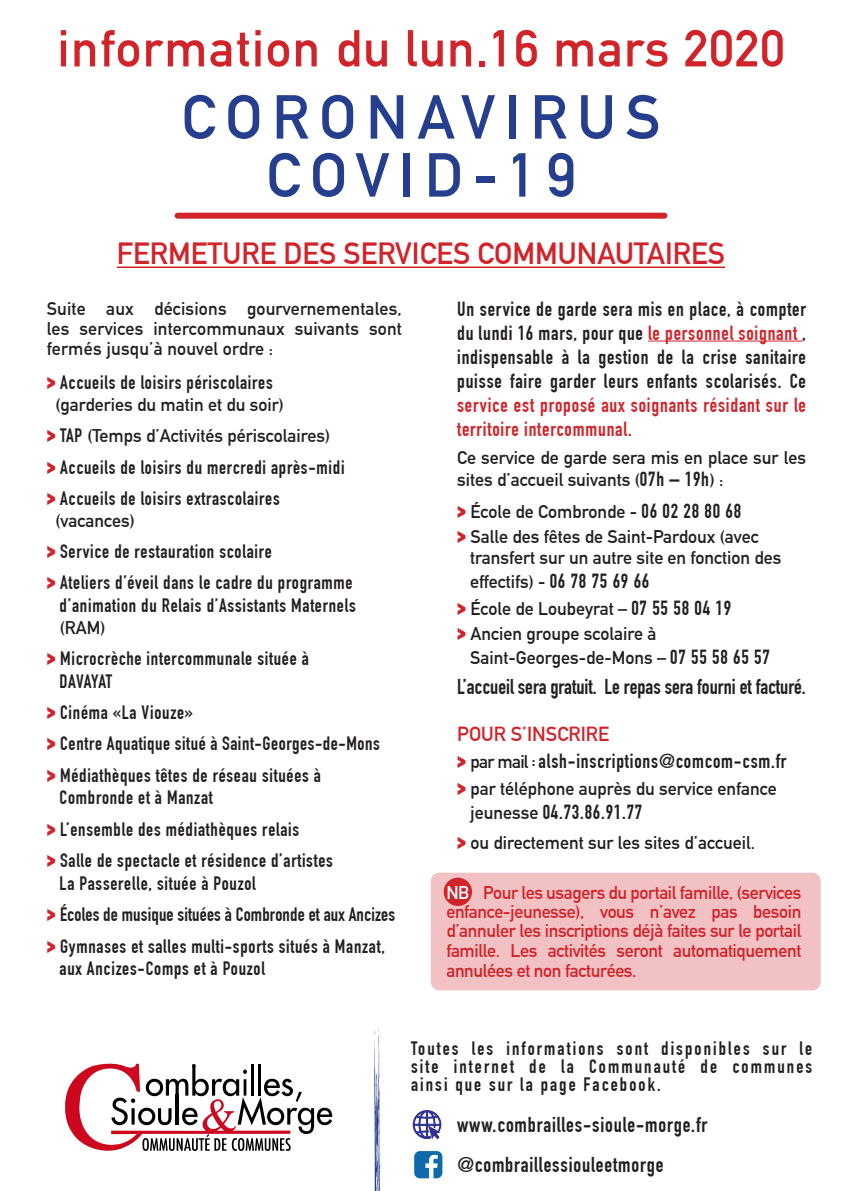
<style>
.page{position:relative;width:842px;height:1191px;background:#fff}
.page>*{position:absolute;margin:0;border:0;box-sizing:border-box;transform-origin:0 0}
.t1{font:700 61px/58px "DIN Alternate";letter-spacing:.16em;color:#253f8e;text-align:center}
.t2{font:700 51px "DIN Alternate";letter-spacing:.025em;color:#d1232a}
.t3{font:700 30px "DIN Alternate";color:#d1232a}
.t4{font:700 21px "DIN Condensed";letter-spacing:.04em;color:#231f20}
.t5{font:700 21px "DIN Condensed";color:#231f20}
.t6{font:700 20px/24px "DIN Condensed";letter-spacing:.04em;color:#231f20;text-align:justify}
.t7{font:700 20px "DIN Alternate";color:#d1232a}
.t8{font:700 19px/22.8px "DIN Condensed";letter-spacing:.04em;color:#231f20}
.t9{font:700 19px "DIN Condensed";letter-spacing:.01em;color:#231f20}
.t10{font:700 18px/20px "DIN Alternate";color:#231f20}
.t11{font:700 18px/19.5px "DIN Alternate";letter-spacing:-.02em;color:#d1232a;text-align:justify}
.s1{font-family:"Cooper";font-weight:900;font-size:18px;color:#d1232a}
.s2{font-family:"Cooper";font-weight:900;color:#d1232a}
.s3{font-family:"DIN Condensed";font-size:19px}
.s4{color:#d1232a}
.s5{font-family:"DIN Condensed";font-size:20px}
.s6{font-family:"DIN Alternate";font-size:18px}
.s7{color:#fff}
</style>
<div class="page">
<svg style="left:65px;top:1063px;width:267px;height:88px"></svg>
<hr style="left:117px;top:266px;width:608px;height:2px;background:#d1232a">
<hr style="left:648px;top:340px;width:154px;height:1px;background:#d1232a">
<svg style="left:374px;top:1028px;width:6px;height:163px"></svg>
<svg style="left:414px;top:1151px;width:28px;height:27px"></svg>
<svg style="left:412px;top:1110px;width:30px;height:29px"></svg>
<div style="left:178px;top:213px;width:486px;height:6px;background:#d1232a"></div>
<div style="left:431px;top:872px;width:390px;height:118px;background:#f2c1c3;border-radius:9px"></div>
<p class="t2" style="left:57px;top:10px;width:729px">information du lun.16 mars 2020</p>
<p class="t1" style="left:181px;top:84px;width:481px">CORONAVIRUS<br>COVID-19</p>
<p class="t3" style="left:117px;top:231px;width:609px">FERMETURE DES SERVICES COMMUNAUTAIRES</p>
<p class="t10" style="left:47px;top:298px;width:357px;text-align:justify">Suite aux décisions gourvernementales, les services intercommunaux suivants sont fermés jusqu’à nouvel ordre :</p>
<p class="t8" style="left:47px;top:371px;width:228px"><span class="s1">&gt;</span> Accueils de loisirs périscolaires</p>
<p class="t10" style="left:55px;top:393px;width:230px">(garderies du matin et du soir)</p>
<p class="t10" style="left:47px;top:425px;width:285px"><span class="s2">&gt;</span> <span class="s3">TAP</span> (Temps d’Activités périscolaires)</p>
<p class="t8" style="left:47px;top:456px;width:299px"><span class="s1">&gt;</span> Accueils de loisirs du mercredi après-midi</p>
<p class="t8" style="left:47px;top:487px;width:234px"><span class="s1">&gt;</span> Accueils de loisirs extrascolaires</p>
<p class="t10" style="left:55px;top:509px;width:81px">(vacances)</p>
<p class="t8" style="left:47px;top:540px;width:227px"><span class="s1">&gt;</span> Service de restauration scolaire</p>
<p class="t8" style="left:47px;top:571px;width:310px;text-align:right"><span class="s1">&gt;</span> Ateliers d’éveil dans le cadre du programme d’animation du Relais d’Assistants Maternels</p>
<p class="t10" style="left:60px;top:616px;width:47px">(RAM)</p>
<p class="t8" style="left:60px;top:647px;width:251px;text-indent:-13px"><span class="s1">&gt;</span> Microcrèche intercommunale située à<br>DAVAYAT</p>
<p class="t8" style="left:47px;top:701px;width:148px"><span class="s1">&gt;</span> Cinéma «La Viouze»</p>
<p class="t8" style="left:47px;top:732px;width:335px"><span class="s1">&gt;</span> Centre Aquatique situé à Saint-Georges-de-Mons</p>
<p class="t8" style="left:60px;top:763px;width:263px;text-indent:-13px"><span class="s1">&gt;</span> Médiathèques têtes de réseau situées à<br>Combronde et à Manzat</p>
<p class="t8" style="left:47px;top:818px;width:254px"><span class="s1">&gt;</span> L’ensemble des médiathèques relais</p>
<p class="t8" style="left:60px;top:849px;width:275px;text-indent:-13px"><span class="s1">&gt;</span> Salle de spectacle et résidence d’artistes<br>La Passerelle, située à Pouzol</p>
<p class="t9" style="left:47px;top:903px;width:350px"><span class="s1">&gt;</span> Écoles de musique situées à Combronde et aux Ancizes</p>
<p class="t8" style="left:60px;top:934px;width:327px;text-indent:-13px"><span class="s1">&gt;</span> Gymnases et salles multi-sports situés à Manzat, aux Ancizes-Comps et à Pouzol</p>
<p class="t6" style="left:457px;top:297px;width:350px">Un service de garde sera mis en place, à compter du lundi 16 mars, pour que <span class="s4">le personnel soignant</span> , indispensable à la gestion de la crise sanitaire puisse faire garder leurs enfants scolarisés. Ce <span class="s4">service est proposé aux soignants résidant sur le territoire intercommunal.</span></p>
<p class="t10" style="left:457px;top:446px;width:350px;line-height:21.6px">Ce service de garde sera mis en place sur les sites d’accueil suivants (<span class="s5">07h – 19h</span>) :</p>
<p class="t10" style="left:457px;top:500px;width:285px"><span class="s2">&gt;</span> École de Combronde - <span class="s5">06 02 28 80 68</span></p>
<p class="t10" style="left:470px;top:524px;width:313px;line-height:21.6px;text-indent:-13px"><span class="s2">&gt;</span> Salle des fêtes de Saint-Pardoux (avec transfert sur un autre site en fonction des</p>
<p class="t10" style="left:470px;top:571px;width:181px">effectifs) - <span class="s5">06 78 75 69 66</span></p>
<p class="t10" style="left:457px;top:597px;width:275px"><span class="s2">&gt;</span> École de Loubeyrat – <span class="s5">07 55 58 04 19</span></p>
<p class="t10" style="left:470px;top:620px;width:301px;line-height:24px;text-indent:-13px"><span class="s2">&gt;</span> Ancien groupe scolaire à<br>Saint-Georges-de-Mons – <span class="s5">07 55 58 65 57</span></p>
<p class="t5" style="left:457px;top:675px;width:350px">L’accueil sera gratuit. Le repas sera fourni et facturé.</p>
<p class="t7" style="left:457px;top:719px;width:154px">POUR S’INSCRIRE</p>
<p class="t6" style="left:457px;top:749px;width:331px"><span class="s1">&gt;</span> <span class="s6">par mail :</span>alsh-inscriptions@comcom-csm.fr</p>
<p class="t10" style="left:457px;top:777px;width:321px"><span class="s2">&gt;</span> par téléphone auprès du service enfance</p>
<p class="t6" style="left:470px;top:800px;width:174px"><span class="s6">jeunesse</span> 04.73.86.91.77</p>
<p class="t10" style="left:457px;top:832px;width:299px"><span class="s2">&gt;</span> ou directement sur les sites d’accueil.</p>
<p class="t11" style="left:446px;top:882px;width:357px"><span class="s7">NB</span> Pour les usagers du portail famille, (services enfance-jeunesse), vous n’avez pas besoin d’annuler les inscriptions déjà faites sur le portail famille. Les activités seront automatiquement annulées et non facturées.</p>
<p class="t8" style="left:411px;top:1039px;width:403px;line-height:18px;text-align:justify">Toutes les informations sont disponibles sur le site internet de la Communauté de communes ainsi que sur la page Facebook.</p>
<p class="t4" style="left:457px;top:1112px;width:252px">www.combrailles-sioule-morge.fr</p>
<p class="t4" style="left:457px;top:1151px;width:208px">@combraillessiouleetmorge</p>
</div>
